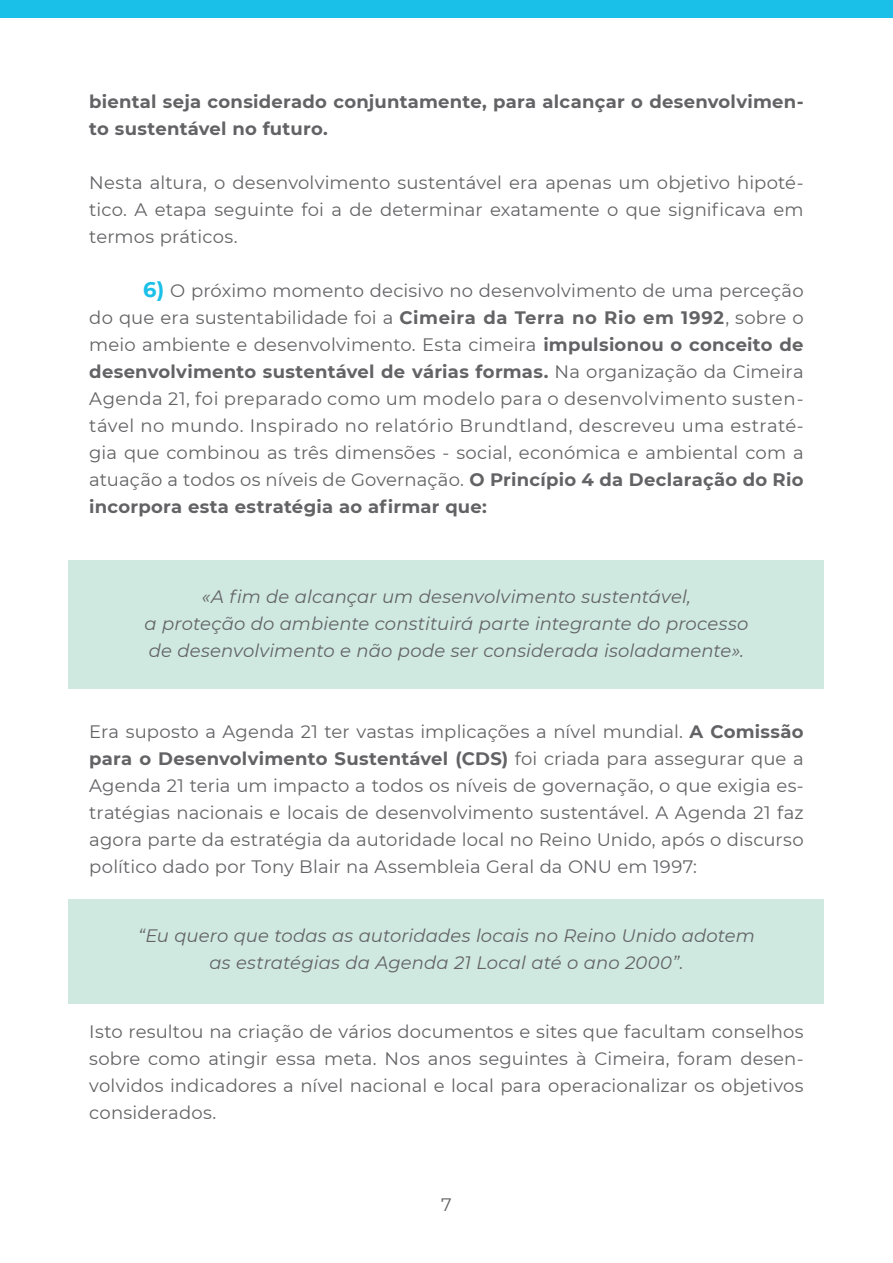
<style>
.page{position:relative;width:893px;height:1263px;background:#fff}
.page>*{position:absolute;margin:0;border:0;box-sizing:border-box;transform-origin:0 0}
.t1{font:18px/27px "Montserrat";letter-spacing:.005em;color:#636366;text-align:justify}
.t2{font:italic 18px "Montserrat";letter-spacing:.005em;color:#636366}
.t3{font:700 18px/27px "Montserrat";letter-spacing:.015em;color:#636366}
.s1{font-weight:700;font-size:21px;color:#1ac0e8}
.s2{font-weight:700}
</style>
<div class="page">
<div style="left:69px;top:560px;width:755px;height:128px;background:#cfe9e0"></div>
<div style="left:69px;top:899px;width:755px;height:104px;background:#cfe9e0"></div>
<div style="left:0;top:0;width:893px;height:17px;background:#1ac0e8"></div>
<p class="t3" style="left:89px;top:87px;width:716px">biental seja considerado conjuntamente, para alcançar o desenvolvimen&shy;to sustentável no futuro.</p>
<p class="t1" style="left:89px;top:168px;width:716px">Nesta altura, o desenvolvimento sustentável era apenas um objetivo hipoté&shy;tico. A etapa seguinte foi a de determinar exatamente o que significava em termos práticos.</p>
<p class="t1" style="left:89px;top:276px;width:716px;text-indent:54px"><span class="s1">6)</span> O próximo momento decisivo no desenvolvimento de uma perceção do que era sustentabilidade foi a <span class="s2">Cimeira da Terra no Rio em 1992</span>, sobre o meio ambiente e desenvolvimento. Esta cimeira <span class="s2">impulsionou o conceito de desenvolvimento sustentável de várias formas.</span> Na organização da Cimeira Agenda 21, foi preparado como um modelo para o desenvolvimento susten&shy;tável no mundo. Inspirado no relatório Brundtland, descreveu uma estraté&shy;gia que combinou as três dimensões - social, económica e ambiental com a atuação a todos os níveis de Governação. <span class="s2">O Princípio 4 da Declaração do Rio incorpora esta estratégia ao afirmar que:</span></p>
<p class="t2" style="left:202px;top:584px;width:491px">«A fim de alcançar um desenvolvimento sustentável,</p>
<p class="t2" style="left:145px;top:611px;width:605px">a proteção do ambiente constituirá parte integrante do processo</p>
<p class="t2" style="left:149px;top:638px;width:596px">de desenvolvimento e não pode ser considerada isoladamente».</p>
<p class="t1" style="left:89px;top:717px;width:716px">Era suposto a Agenda 21 ter vastas implicações a nível mundial. <span class="s2">A Comissão para o Desenvolvimento Sustentável (CDS)</span> foi criada para assegurar que a Agenda 21 teria um impacto a todos os níveis de governação, o que exigia es&shy;tratégias nacionais e locais de desenvolvimento sustentável. A Agenda 21 faz agora parte da estratégia da autoridade local no Reino Unido, após o discurso político dado por Tony Blair na Assembleia Geral da ONU em 1997:</p>
<p class="t2" style="left:138px;top:923px;width:618px">“Eu quero que todas as autoridades locais no Reino Unido adotem</p>
<p class="t2" style="left:209px;top:950px;width:476px">as estratégias da Agenda 21 Local até o ano 2000”.</p>
<p class="t1" style="left:89px;top:1017px;width:716px">Isto resultou na criação de vários documentos e sites que facultam conselhos sobre como atingir essa meta. Nos anos seguintes à Cimeira, foram desen&shy;volvidos indicadores a nível nacional e local para operacionalizar os objetivos considerados.</p>
<p class="t1" style="left:441px;top:1190px;width:12px">7</p>
</div>
